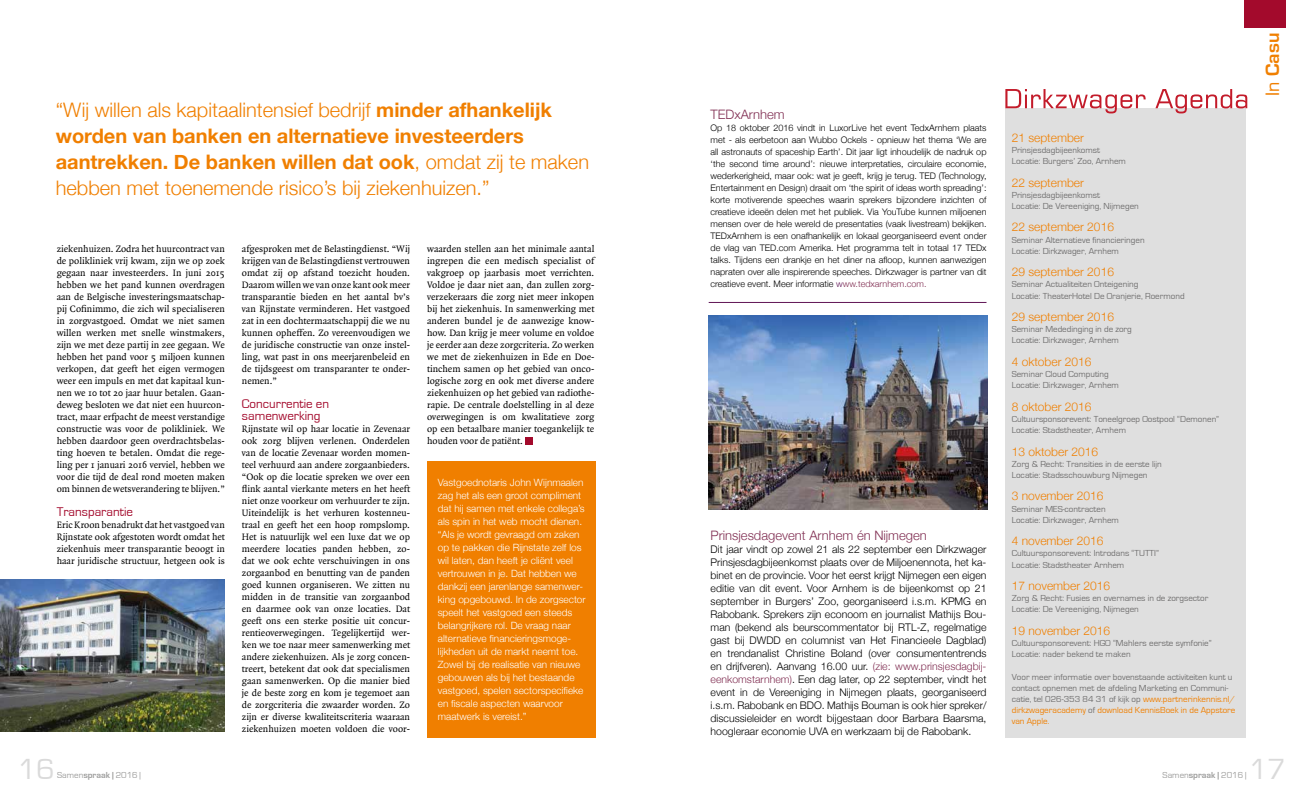
<style>
.page{position:relative;width:1304px;height:794px;background:#fff}
.page>*{position:absolute;margin:0;border:0;box-sizing:border-box;transform-origin:0 0}
.t1{font:30px "Eurostile";color:#dadada}
.t2{font:300 20px/26px "Helvetica Neue";color:#f07f00}
.t3{font:700 20px "Eurostile";color:#f07f00}
.t4{font:300 13px "Helvetica Neue";color:#812f53}
.t5{font:13px/12px "Eurostile";color:#a30a2c}
.t6{font:300 12px "Helvetica Neue";color:#f07f00}
.t7{font:300 10.5px/13px "Helvetica Neue";color:#000;text-align:justify}
.t8{font:10px/12px "Quadraat";color:#000;text-align:justify}
.t9{font:300 10px/13px "Helvetica Neue";color:#fff}
.t10{font:9px/11.2px "Eurostile";color:#706f6f}
.t11{font:300 9px/12px "Helvetica Neue";color:#000;text-align:justify}
.t12{font:9px "Eurostile";color:#9d9d9c}
.s1{font-weight:700}
.s2{color:#601556}
.s3{color:#812f53}
.s4{color:#f07f00}
.s5{font-weight:400}
</style>
<div class="page">
<div style="left:427px;top:461px;width:168px;height:276px;background:#f07f00"></div>
<img style="left:0;top:579px;width:225px;height:152px">
<div style="left:525px;top:437px;width:8px;height:7px;background:#a30a2c"></div>
<div style="left:1005px;top:108px;width:241px;height:629px;background:#dfdfdf"></div>
<svg style="left:1005px;top:89px;width:242px;height:24px"></svg>
<div style="left:1244px;top:0;width:42px;height:28px;background:#a30a2c"></div>
<img style="left:709px;top:315px;width:278px;height:195px">
<hr style="left:709px;top:302px;width:277px;height:1px;background:#601556">
<h2 class="t2" style="left:56px;top:96px;width:535px">“Wij willen als kapitaalintensief bedrijf <span class="s1">minder afhankelijk worden van banken en alternatieve investeerders aantrekken. De banken willen dat ook</span>, omdat zij te maken hebben met toenemende risico’s bij ziekenhuizen.”</h2>
<p class="t8" style="left:57px;top:243px;width:170px">ziekenhuizen. Zodra het huurcontract van de polikliniek vrij kwam, zijn we op zoek gegaan naar investeerders. In juni 2015 hebben we het pand kunnen overdragen aan de Belgische investeringsmaatschap&shy;pij Cofinimmo, die zich wil specialiseren in zorgvastgoed. Omdat we niet samen willen werken met snelle winstmakers, zijn we met deze partij in zee gegaan. We hebben het pand voor 5 miljoen kunnen verkopen, dat geeft het eigen vermogen weer een impuls en met dat kapitaal kun&shy;nen we 10 tot 20 jaar huur betalen. Gaan&shy;deweg besloten we dat niet een huurcon&shy;tract, maar erfpacht de meest verstandige constructie was voor de polikliniek. We hebben daardoor geen overdrachtsbelas&shy;ting hoeven te betalen. Omdat die rege&shy;ling per 1 januari 2016 verviel, hebben we voor die tijd de deal rond moeten maken om binnen de wetsverandering te blijven.”</p>
<h3 class="t5" style="left:57px;top:506px;width:78px">Transparantie</h3>
<p class="t8" style="left:57px;top:519px;width:170px">Eric Kroon benadrukt dat het vastgoed van Rijnstate ook afgestoten wordt omdat het ziekenhuis meer transparantie beoogt in haar juridische structuur, hetgeen ook is</p>
<p class="t8" style="left:242px;top:243px;width:170px">afgesproken met de Belastingdienst. “Wij krijgen van de Belastingdienst vertrouwen omdat zij op afstand toezicht houden.<br>Daarom willen we van onze kant ook meer transparantie bieden en het aantal bv’s van Rijnstate verminderen. Het vastgoed zat in een dochtermaatschappij die we nu kunnen opheffen. Zo vereenvoudigen we de juridische constructie van onze instel&shy;ling, wat past in ons meerjarenbeleid en de tijdsgeest om transparanter te onder&shy;nemen.”</p>
<h3 class="t5" style="left:242px;top:398px;width:89px">Concurrentie en samenwerking</h3>
<p class="t8" style="left:242px;top:423px;width:170px">Rijnstate wil op haar locatie in Zevenaar ook zorg blijven verlenen. Onderdelen van de locatie Zevenaar worden momen&shy;teel verhuurd aan andere zorgaanbieders. “Ook op die locatie spreken we over een flink aantal vierkante meters en het heeft niet onze voorkeur om verhuurder te zijn.<br>Uiteindelijk is het verhuren kostenneu&shy;traal en geeft het een hoop rompslomp.<br>Het is natuurlijk wel een luxe dat we op meerdere locaties panden hebben, zo&shy;dat we ook echte verschuivingen in ons zorgaanbod en benutting van de panden goed kunnen organiseren. We zitten nu midden in de transitie van zorgaanbod en daarmee ook van onze locaties. Dat geeft ons een sterke positie uit concur&shy;rentieoverwegingen. Tegelijkertijd wer&shy;ken we toe naar meer samenwerking met andere ziekenhuizen. Als je zorg concen&shy;treert, betekent dat ook dat specialismen gaan samenwerken. Op die manier bied je de beste zorg en kom je tegemoet aan de zorgcriteria die zwaarder worden. Zo zijn er diverse kwaliteitscriteria waaraan ziekenhuizen moeten voldoen die voor-</p>
<p class="t8" style="left:427px;top:243px;width:169px">waarden stellen aan het minimale aantal ingrepen die een medisch specialist of vakgroep op jaarbasis moet verrichten.<br>Voldoe je daar niet aan, dan zullen zorg&shy;verzekeraars die zorg niet meer inkopen bij het ziekenhuis. In samenwerking met anderen bundel je de aanwezige know&shy;how. Dan krijg je meer volume en voldoe je eerder aan deze zorgcriteria. Zo werken we met de ziekenhuizen in Ede en Doe&shy;tinchem samen op het gebied van onco&shy;logische zorg en ook met diverse andere ziekenhuizen op het gebied van radiothe&shy;rapie. De centrale doelstelling in al deze overwegingen is om kwalitatieve zorg op een betaalbare manier toegankelijk te houden voor de patiënt.</p>
<p class="t9" style="left:438px;top:475px;width:149px">Vastgoednotaris John Wijnmaalen zag het als een groot compliment dat hij samen met enkele collega’s als spin in het web mocht dienen. “Als je wordt gevraagd om zaken op te pakken die Rijnstate zelf los wil laten, dan heeft je cliënt veel vertrouwen in je. Dat hebben we dankzij een jarenlange samenwer&shy;king opgebouwd. In de zorgsector speelt het vastgoed een steeds belangrijkere rol. De vraag naar alternatieve financieringsmoge&shy;lijkheden uit de markt neemt toe.<br>Zowel bij de realisatie van nieuwe gebouwen als bij het bestaande vastgoed, spelen sectorspecifieke en fiscale aspecten waarvoor maatwerk is vereist.”</p>
<h3 class="t4" style="left:711px;top:104px;width:76px">TEDxArnhem</h3>
<p class="t11" style="left:711px;top:121px;width:277px">Op 18 oktober 2016 vindt in LuxorLive het event TedxArnhem plaats met - als eerbetoon aan Wubbo Ockels - opnieuw het thema ‘We are all astronauts of spaceship Earth’. Dit jaar ligt inhoudelijk de nadruk op ‘the second time around’: nieuwe interpretaties, circulaire economie, wederkerigheid, maar ook: wat je geeft, krijg je terug. TED (Technology, Entertainment en Design) draait om ‘the spirit of ideas worth spreading’: korte motiverende speeches waarin sprekers bijzondere inzichten of creatieve ideeën delen met het publiek. Via YouTube kunnen miljoenen mensen over de hele wereld de presentaties (vaak livestream) bekijken.<br>TEDxArnhem is een onafhankelijk en lokaal georganiseerd event onder de vlag van TED.com Amerika. Het programma telt in totaal 17 TEDx talks. Tijdens een drankje en het diner na afloop, kunnen aanwezigen napraten over alle inspirerende speeches. Dirkzwager is partner van dit creatieve event. Meer informatie <span class="s2">w</span><span class="s3">ww.tedxarnhem.com.</span></p>
<h3 class="t4" style="left:711px;top:525px;width:218px">Prinsjesdagevent Arnhem én Nijmegen</h3>
<p class="t7" style="left:711px;top:542px;width:277px">Dit jaar vindt op zowel 21 als 22 september een Dirkzwager Prinsjesdagbijeenkomst plaats over de Miljoenennota, het ka&shy;binet en de provincie. Voor het eerst krijgt Nijmegen een eigen editie van dit event. Voor Arnhem is de bijeenkomst op 21 september in Burgers’ Zoo, georganiseerd i.s.m. KPMG en Rabobank. Sprekers zijn econoom en journalist Mathijs Bou&shy;man (bekend als beurscommentator bij RTL-Z, regelmatige gast bij DWDD en columnist van Het Financieele Dagblad) en trendanalist Christine Boland (over consumententrends en drijfveren). Aanvang 16.00 uur. <span class="s3">(zie: www.prinsjesdagbij&shy;eenkomstarnhem)</span>. Een dag later, op 22 september, vindt het event in de Vereeniging in Nijmegen plaats, georganiseerd i.s.m. Rabobank en BDO. Mathijs Bouman is ook hier spreker/ discussieleider en wordt bijgestaan door Barbara Baarsma, hoogleraar economie UVA en werkzaam bij de Rabobank.</p>
<p class="t6" style="left:1012px;top:128px;width:74px">21 september</p>
<p class="t10" style="left:1012px;top:145px;width:116px">Prinsjesdagbijeenkomst<br>Locatie: Burgers’ Zoo, Arnhem</p>
<p class="t6" style="left:1012px;top:173px;width:74px">22 september</p>
<p class="t10" style="left:1012px;top:189px;width:129px">Prinsjesdagbijeenkomst<br>Locatie: De Vereeniging, Nijmegen</p>
<p class="t6" style="left:1012px;top:217px;width:104px">22 september 2016</p>
<p class="t10" style="left:1012px;top:234px;width:134px">Seminar Alternatieve financieringen<br>Locatie: Dirkzwager, Arnhem</p>
<p class="t6" style="left:1012px;top:262px;width:104px">29 september 2016</p>
<p class="t10" style="left:1012px;top:279px;width:174px">Seminar Actualiteiten Onteigening<br>Locatie: TheaterHotel De Oranjerie, Roermond</p>
<p class="t6" style="left:1012px;top:307px;width:104px">29 september 2016</p>
<p class="t10" style="left:1012px;top:324px;width:122px">Seminar Mededinging in de zorg<br>Locatie: Dirkzwager, Arnhem</p>
<p class="t6" style="left:1012px;top:352px;width:81px">4 oktober 2016</p>
<p class="t10" style="left:1012px;top:369px;width:109px">Seminar Cloud Computing<br>Locatie: Dirkzwager, Arnhem</p>
<p class="t6" style="left:1012px;top:397px;width:81px">8 oktober 2016</p>
<p class="t10" style="left:1012px;top:413px;width:209px">Cultuursponsorevent: Toneelgroep Oostpool “Demonen”<br>Locatie: Stadstheater, Arnhem</p>
<p class="t6" style="left:1012px;top:441px;width:88px">13 oktober 2016</p>
<p class="t10" style="left:1012px;top:458px;width:151px">Zorg &amp; Recht: Transities in de eerste lijn<br>Locatie: Stadsschouwburg Nijmegen</p>
<p class="t6" style="left:1012px;top:486px;width:93px">3 november 2016</p>
<p class="t10" style="left:1012px;top:503px;width:109px">Seminar MES-contracten<br>Locatie: Dirkzwager, Arnhem</p>
<p class="t6" style="left:1012px;top:531px;width:93px">4 november 2016</p>
<p class="t10" style="left:1012px;top:548px;width:149px">Cultuursponsorevent: Introdans “TUTTI”<br>Locatie: Stadstheater Arnhem</p>
<p class="t6" style="left:1012px;top:576px;width:100px">17 november 2016</p>
<p class="t10" style="left:1012px;top:593px;width:198px">Zorg &amp; Recht: Fusies en overnames in de zorgsector<br>Locatie: De Vereeniging, Nijmegen</p>
<p class="t6" style="left:1012px;top:621px;width:100px">19 november 2016</p>
<p class="t10" style="left:1012px;top:637px;width:201px">Cultuursponsorevent: HGO “Mahlers eerste symfonie”<br>Locatie: nader bekend te maken</p>
<p class="t10" style="left:1012px;top:671px;width:225px">Voor meer informatie over bovenstaande activiteiten kunt u contact opnemen met de afdeling Marketing en Communi&shy;catie, tel 026-353 84 31 of kijk op <span class="s4">www.partnerinkennis.nl/ dirkzwageracademy</span> of <span class="s4">download KennisBoek in de Appstore van Apple.</span></p>
<h2 class="t3" style="left:1262px;top:96px;width:65px;rotate:-90deg"><span class="s5">In</span> Casu</h2>
<h1 class="t1" style="left:18px;top:752px;width:38px">16</h1>
<h1 class="t1" style="left:1249px;top:752px;width:38px">17</h1>
<p class="t12" style="left:57px;top:770px;width:85px">Samen<span class="s1">spraak |</span> 2016 |</p>
<p class="t12" style="left:1163px;top:770px;width:85px">Samen<span class="s1">spraak |</span> 2016 |</p>
</div>
